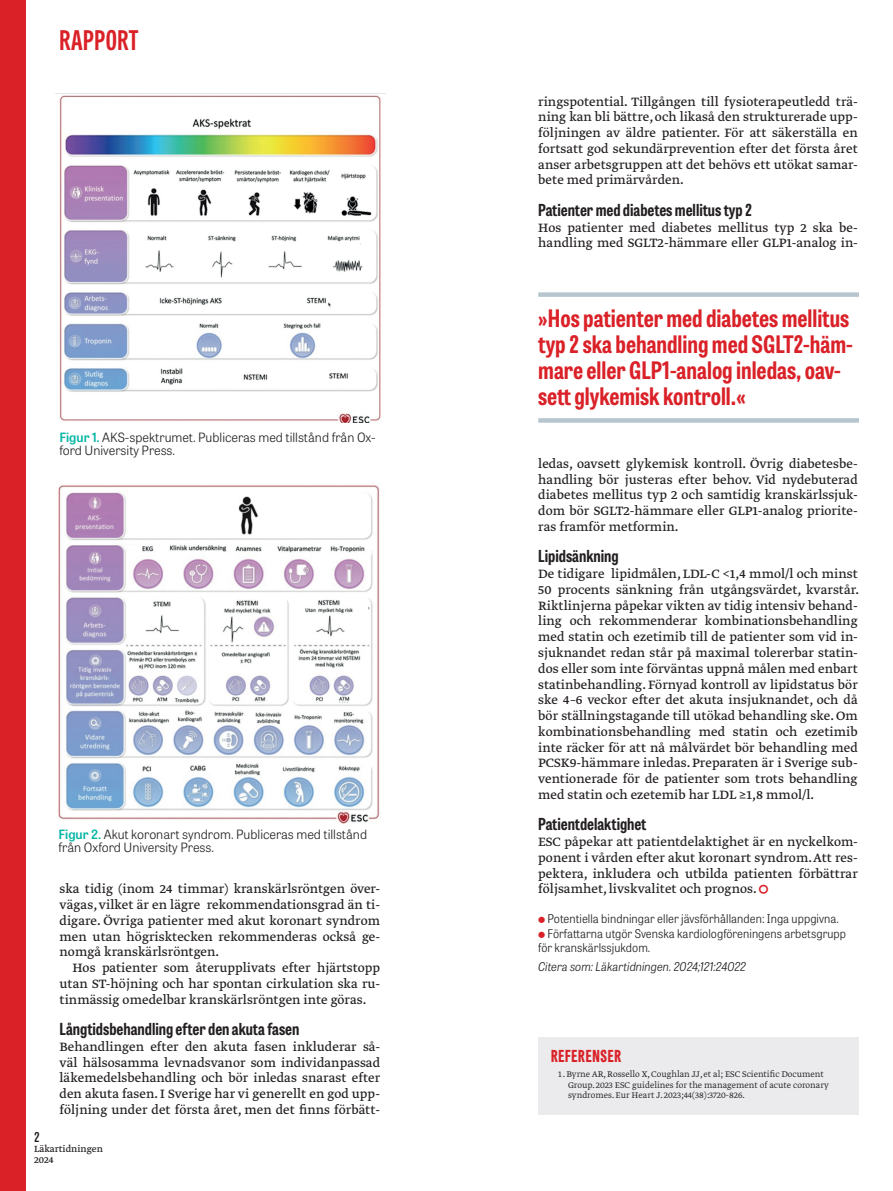
<style>
.page{position:relative;width:893px;height:1191px;background:#fff}
.page>*{position:absolute;margin:0;border:0;box-sizing:border-box;transform-origin:0 0}
.t1{font:700 27px "Tablet Gothic Compressed";letter-spacing:.02em;color:#da2128}
.t2{font:700 24px/26.2px "Tablet Gothic Condensed";color:#da2128}
.t3{font:700 16.5px "Tablet Gothic Condensed";color:#231f20}
.t4{font:800 16.5px "Tablet Gothic Compressed";letter-spacing:.045em;color:#da2128}
.t5{font:14.25px/15.8px "Greta Text Pro Regular Min";color:#231f20;text-align:justify}
.t6{font:600 13.5px "Tablet Gothic Condensed";color:#231f20}
.t7{font:300 12.75px/13.5px "Tablet Gothic";color:#231f20}
.t8{font:300 12px "Tablet Gothic Narrow";letter-spacing:.005em;color:#231f20}
.t9{font:italic 300 12px "Tablet Gothic Narrow";color:#231f20}
.t10{font:10.5px/10.5px "Greta Text Pro";color:#231f20}
.t11{font:9.75px/10.5px "Greta Text Pro Light Min";color:#231f20}
.s1{font-weight:600;color:#00b5a4}
.s2{color:#da2128}
</style>
<div class="page">
<div style="left:0;top:0;width:26px;height:1191px;background:#da2128"></div>
<img style="left:59px;top:95px;width:322px;height:328px">
<img style="left:58px;top:485px;width:322px;height:339px">
<div style="left:538px;top:1037px;width:321px;height:77px;background:#ebebed"></div>
<div style="left:538px;top:292px;width:321px;height:5px;background:#b6c5ce"></div>
<div style="left:538px;top:418px;width:321px;height:5px;background:#b6c5ce"></div>
<h1 class="t1" style="left:60px;top:22px;width:80px">RAPPORT</h1>
<p class="t7" style="left:59px;top:430px;width:318px"><span class="s1">Figur 1.</span> AKS-spektrumet. Publiceras med tillstånd från Ox&shy;ford University Press.</p>
<p class="t7" style="left:59px;top:827px;width:310px"><span class="s1">Figur 2.</span> Akut koronart syndrom. Publiceras med tillstånd från Oxford University Press.</p>
<p class="t5" style="left:60px;top:881px;width:322px">ska tidig (inom 24 timmar) kranskärlsröntgen över&shy;vägas, vilket är en lägre rekommendationsgrad än ti&shy;digare. Övriga patienter med akut koronart syndrom men utan högrisktecken rekommenderas också ge&shy;nomgå kranskärlsröntgen.</p>
<p class="t5" style="left:60px;top:960px;width:322px;text-indent:13px">Hos patienter som återupplivats efter hjärtstopp utan ST-höjning och har spontan cirkulation ska ru&shy;tinmässig omedelbar kranskärlsröntgen inte göras.</p>
<p class="t3" style="left:60px;top:1017px;width:241px">Långtidsbehandling efter den akuta fasen</p>
<p class="t5" style="left:60px;top:1039px;width:322px">Behandlingen efter den akuta fasen inkluderar så&shy;väl hälsosamma levnadsvanor som individanpassad läkemedelsbehandling och bör inledas snarast efter den akuta fasen. I Sverige har vi generellt en god upp&shy;följning under det första året, men det finns förbätt-</p>
<p class="t6" style="left:34px;top:1127px;width:7px">2</p>
<p class="t10" style="left:34px;top:1144px;width:70px">Läkartidningen<br>2024</p>
<p class="t5" style="left:538px;top:94px;width:321px">ringspotential. Tillgången till fysioterapeutledd trä&shy;ning kan bli bättre, och likaså den strukturerade upp&shy;följningen av äldre patienter. För att säkerställa en fortsatt god sekundärprevention efter det första året anser arbetsgruppen att det behövs ett utökat samar&shy;bete med primärvården.</p>
<p class="t3" style="left:538px;top:198px;width:215px">Patienter med diabetes mellitus typ 2</p>
<p class="t5" style="left:538px;top:220px;width:321px">Hos patienter med diabetes mellitus typ 2 ska be&shy;handling med SGLT2-hämmare eller GLP1-analog in-</p>
<h2 class="t2" style="left:538px;top:304px;width:316px">»Hos patienter med diabetes mellitus typ 2 ska behandling med SGLT2-häm&shy;mare eller GLP1-analog inledas, oav&shy;sett glykemisk kontroll.«</h2>
<p class="t5" style="left:538px;top:456px;width:321px">ledas, oavsett glykemisk kontroll. Övrig diabetesbe&shy;handling bör justeras efter behov. Vid nydebuterad diabetes mellitus typ 2 och samtidig kranskärlssjuk&shy;dom bör SGLT2-hämmare eller GLP1-analog priorite&shy;ras framför metformin.</p>
<p class="t3" style="left:538px;top:545px;width:82px">Lipidsänkning</p>
<p class="t5" style="left:538px;top:566px;width:322px;text-align:left">De tidigare lipidmålen, LDL-C &lt;1,4 mmol/l och minst 50 procents sänkning från utgångsvärdet, kvarstår.<br>Riktlinjerna påpekar vikten av tidig intensiv behand&shy;ling och rekommenderar kombinationsbehandling med statin och ezetimib till de patienter som vid in&shy;sjuknandet redan står på maximal tolererbar statin&shy;dos eller som inte förväntas uppnå målen med enbart statinbehandling. Förnyad kontroll av lipidstatus bör ske 4–6 veckor efter det akuta insjuknandet, och då bör ställningstagande till utökad behandling ske. Om kombinationsbehandling med statin och ezetimib inte räcker för att nå målvärdet bör behandling med PCSK9-hämmare inledas. Preparaten är i Sverige sub&shy;ventionerade för de patienter som trots behandling med statin och ezetemib har LDL ≥1,8 mmol/l.</p>
<p class="t3" style="left:538px;top:813px;width:110px">Patientdelaktighet</p>
<p class="t5" style="left:538px;top:834px;width:321px">ESC påpekar att patientdelaktighet är en nyckelkom&shy;ponent i vården efter akut koronart syndrom. Att res&shy;pektera, inkludera och utbilda patienten förbättrar följsamhet, livskvalitet och prognos. <span class="s2">▲</span></p>
<p class="t8" style="left:548px;top:911px;width:293px">Potentiella bindningar eller jävsförhållanden: Inga uppgivna.</p>
<p class="t8" style="left:548px;top:925px;width:300px">Författarna utgör Svenska kardiologföreningens arbetsgrupp</p>
<p class="t8" style="left:538px;top:939px;width:114px">för kranskärlssjukdom.</p>
<p class="t9" style="left:538px;top:957px;width:209px">Citera som: Läkartidningen. 2024;121:24022</p>
<p class="t4" style="left:551px;top:1044px;width:72px">REFERENSER</p>
<p class="t11" style="left:568px;top:1069px;width:262px;text-indent:-11px">1. Byrne AR, Rossello X, Coughlan JJ, et al; ESC Scientific Document<br>Group. 2023 ESC guidelines for the management of acute coronary syndromes. Eur Heart J. 2023;44(38):3720-826.</p>
</div>
